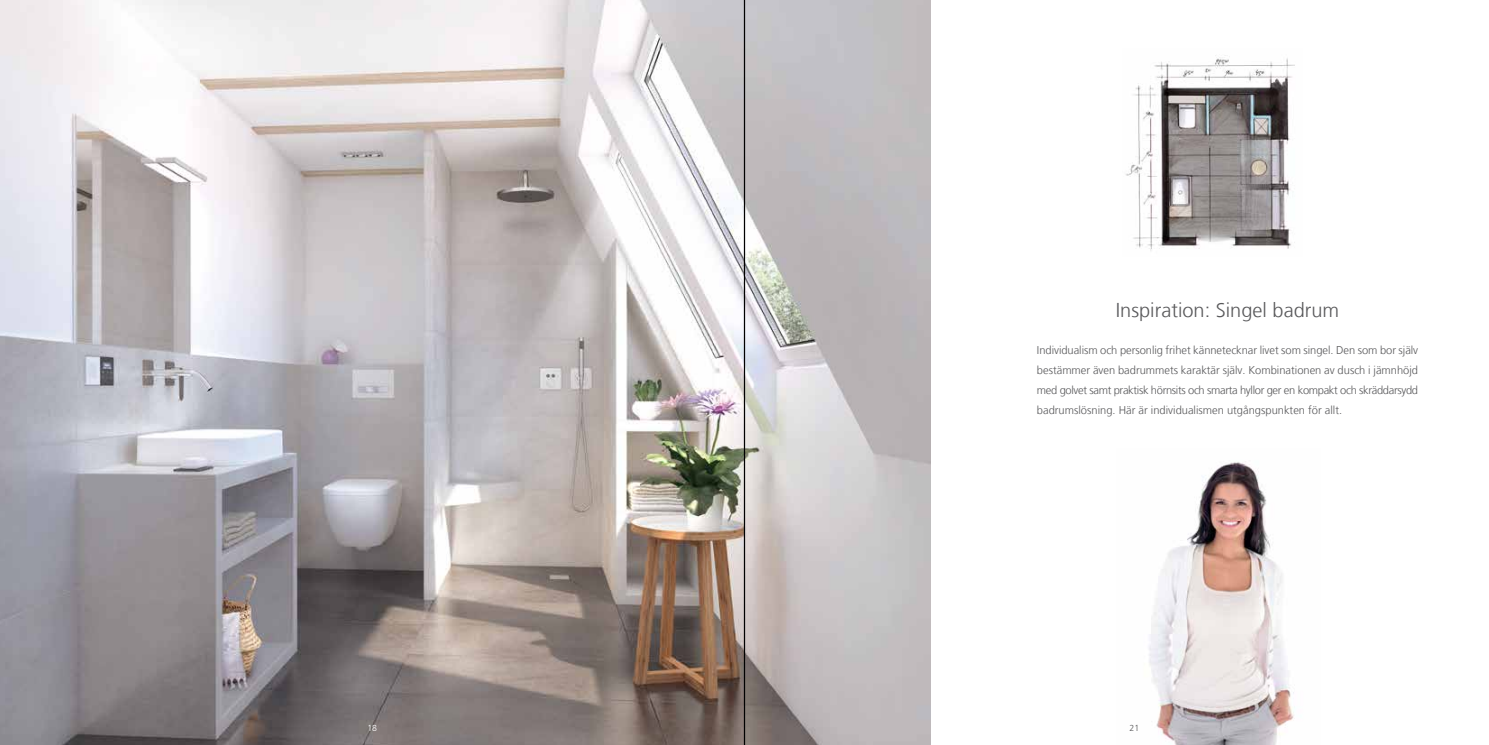
<style>
.page{position:relative;width:1489px;height:745px;background:#fff}
.page>*{position:absolute;margin:0;border:0;box-sizing:border-box;transform-origin:0 0}
.t1{font:300 20px "Frutiger LT Com";color:#58585a}
.t2{font:300 11.25px/20px "Frutiger LT Com";color:#58585a;text-align:justify}
.t3{font:300 8.75px "Frutiger LT Com";color:#fff}
.t4{font:300 8.75px "Frutiger LT Com";color:#58585a}
</style>
<div class="page">
<img style="left:1149px;top:461px;width:146px;height:283px">
<img style="left:1125px;top:55px;width:170px;height:196px">
<img style="left:0;top:0;width:743px;height:744px">
<img style="left:745px;top:0;width:185px;height:744px">
<hr style="left:743px;top:0;width:2px;height:744px;background:#000">
<h1 class="t1" style="left:1115px;top:298px;width:225px">Inspiration: Singel badrum</h1>
<p class="t2" style="left:1036px;top:340px;width:383px">Individualism och personlig frihet kännetecknar livet som singel. Den som bor själv bestämmer även badrummets karaktär själv. Kombinationen av dusch i jämnhöjd med golvet samt praktisk hörnsits och smarta hyllor ger en kompakt och skräddarsydd badrumslösning. Här är individualismen utgångspunkten för allt.</p>
<p class="t3" style="left:367px;top:722px;width:11px">18</p>
<p class="t4" style="left:1129px;top:722px;width:11px">21</p>
</div>
